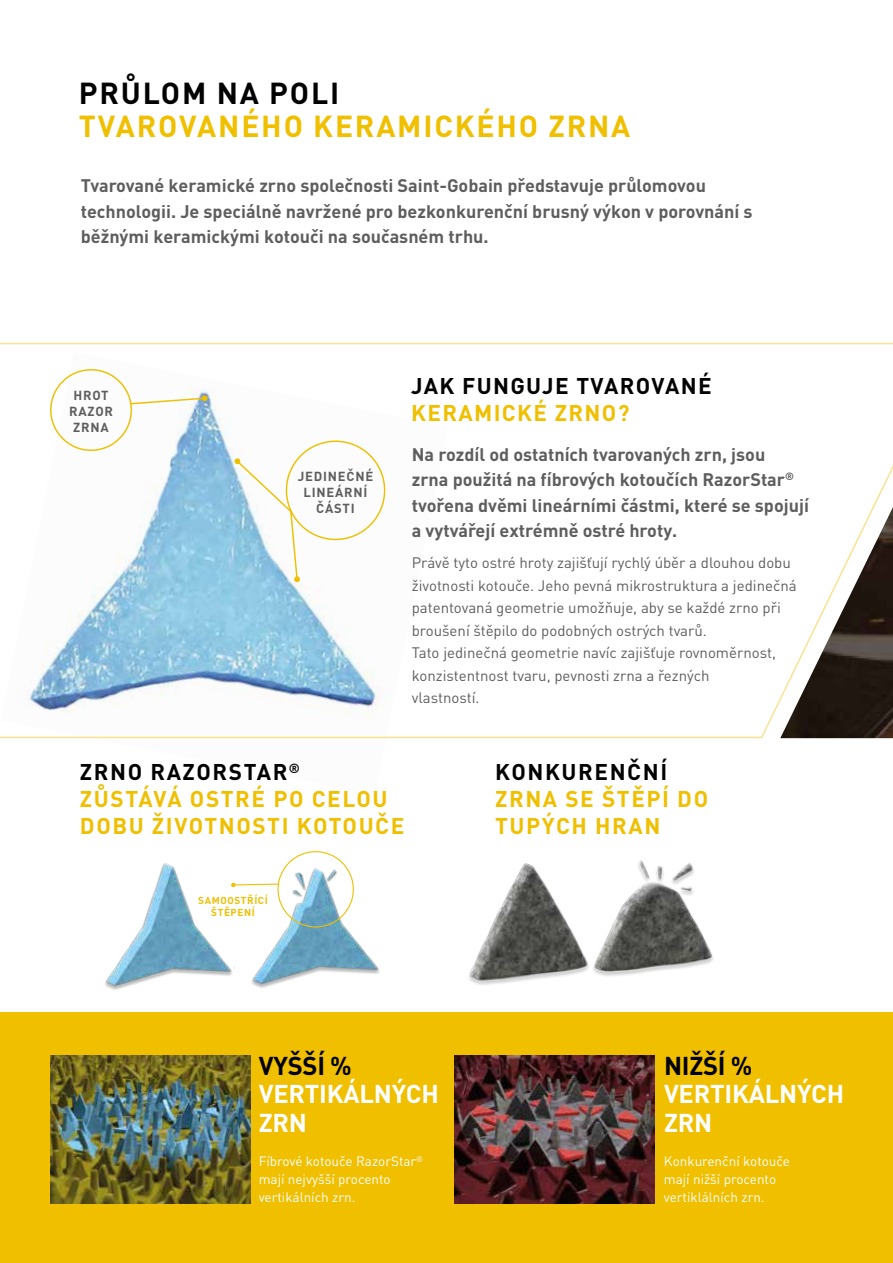
<style>
.page{position:relative;width:893px;height:1263px;background:#fff}
.page>*{position:absolute;margin:0;border:0;box-sizing:border-box;transform-origin:0 0}
.t1{font:700 30px "DIN Pro";letter-spacing:.06em;color:#efbf00}
.t2{font:700 30px "DIN Pro";letter-spacing:.06em;color:#020203}
.t3{font:700 25.5px/28.5px "DIN Pro";letter-spacing:-.01em;color:#fff}
.t4{font:700 25.5px "DIN Pro";letter-spacing:-.01em;color:#020203}
.t5{font:700 22.5px/27px "DIN Pro";letter-spacing:.07em;color:#efbf00}
.t6{font:700 22.5px "DIN Pro";letter-spacing:.06em;color:#020203}
.t7{font:700 18px/25.5px "DIN Pro";color:#5e5e5f}
.t8{font:15px/22.5px "DIN Pro";color:#5e5e5f}
.t9{font:13.5px/18px "DIN Pro";color:#fff}
.t10{font:700 13.05px/15.9px "DIN Pro";letter-spacing:.06em;color:#5e5e5f;text-align:center}
.t11{font:700 9.9px/12.1px "DIN Pro";letter-spacing:.06em;color:#efbf00;text-align:center}
.s1{color:#020203}
</style>
<div class="page">
<svg style="left:0;top:342px;width:893px;height:397px"></svg>
<svg style="left:129px;top:397px;width:77px;height:8px"></svg>
<svg style="left:201px;top:395px;width:7px;height:6px"></svg>
<img style="left:780px;top:507px;width:113px;height:231px">
<svg style="left:234px;top:458px;width:66px;height:124px"></svg>
<div style="left:50px;top:369px;width:82px;height:82px;border:1px solid #efbf00;border-radius:50%"></div>
<img style="left:469px;top:863px;width:110px;height:122px">
<img style="left:579px;top:860px;width:134px;height:116px">
<svg style="left:234px;top:883px;width:16px;height:4px"></svg>
<img style="left:105px;top:863px;width:129px;height:127px">
<img style="left:250px;top:851px;width:130px;height:137px">
<div style="left:277px;top:851px;width:77px;height:76px;border:1px solid #efbf00;border-radius:50%"></div>
<div style="left:0;top:1012px;width:893px;height:251px;background:#efbf00"></div>
<img style="left:50px;top:1055px;width:200px;height:148px">
<img style="left:455px;top:1055px;width:199px;height:148px">
<h1 class="t2" style="left:79px;top:72px;width:262px">PRŮLOM NA POLI</h1>
<h1 class="t1" style="left:79px;top:105px;width:553px">TVAROVANÉHO KERAMICKÉHO ZRNA</h1>
<p class="t7" style="left:81px;top:172px;width:673px">Tvarované keramické zrno společnosti Saint-Gobain představuje průlomovou technologii. Je speciálně navržené pro bezkonkurenční brusný výkon v porovnání s běžnými keramickými kotouči na současném trhu.</p>
<p class="t10" style="left:69px;top:387px;width:45px">HROT<br>RAZOR<br>ZRNA</p>
<p class="t10" style="left:298px;top:468px;width:77px">JEDINEČNÉ<br>LINEÁRNÍ<br>ČÁSTI</p>
<p class="t6" style="left:411px;top:370px;width:302px">JAK FUNGUJE TVAROVANÉ</p>
<p class="t5" style="left:411px;top:398px;width:220px">KERAMICKÉ ZRNO?</p>
<p class="t7" style="left:412px;top:441px;width:399px">Na rozdíl od ostatních tvarovaných zrn, jsou<br>zrna použitá na fíbrových kotoučích RazorStar<sup>® </sup>tvořena dvěmi lineárními částmi, které se spojují a vytvářejí extrémně ostré hroty.</p>
<p class="t8" style="left:412px;top:551px;width:386px">Právě tyto ostré hroty zajišťují rychlý úběr a dlouhou dobu životnosti kotouče. Jeho pevná mikrostruktura a jedinečná patentovaná geometrie umožňuje, aby se každé zrno při broušení štěpilo do podobných ostrých tvarů.<br>Tato jedinečná geometrie navíc zajišťuje rovnoměrnost, konzistentnost tvaru, pevnosti zrna a řezných<br>vlastností.</p>
<p class="t5" style="left:80px;top:758px;width:326px"><span class="s1">ZRNO RAZORSTAR</span><sup>®<br></sup>ZŮSTÁVÁ OSTRÉ PO CELOU<br>DOBU ŽIVOTNOSTI KOTOUČE</p>
<p class="t11" style="left:198px;top:893px;width:71px">SAMOOSTŘÍCÍ<br>ŠTĚPENÍ</p>
<h2 class="t4" style="left:259px;top:1048px;width:94px">VYŠŠÍ %</h2>
<h2 class="t3" style="left:259px;top:1079px;width:182px">VERTIKÁLNÝCH<br>ZRN</h2>
<p class="t6" style="left:495px;top:757px;width:174px">KONKURENČNÍ</p>
<p class="t5" style="left:495px;top:785px;width:214px">ZRNA SE ŠTĚPÍ DO<br>TUPÝCH HRAN</p>
<h2 class="t4" style="left:664px;top:1048px;width:90px">NIŽŠÍ %</h2>
<h2 class="t3" style="left:664px;top:1079px;width:182px">VERTIKÁLNÝCH<br>ZRN</h2>
<p class="t9" style="left:259px;top:1152px;width:166px">Fíbrové kotouče RazorStar<sup>® </sup>mají nejvyšší procento vertikálních zrn.</p>
<p class="t9" style="left:664px;top:1152px;width:128px">Konkurenční kotouče mají nižší procento vertiklálních zrn.</p>
</div>
